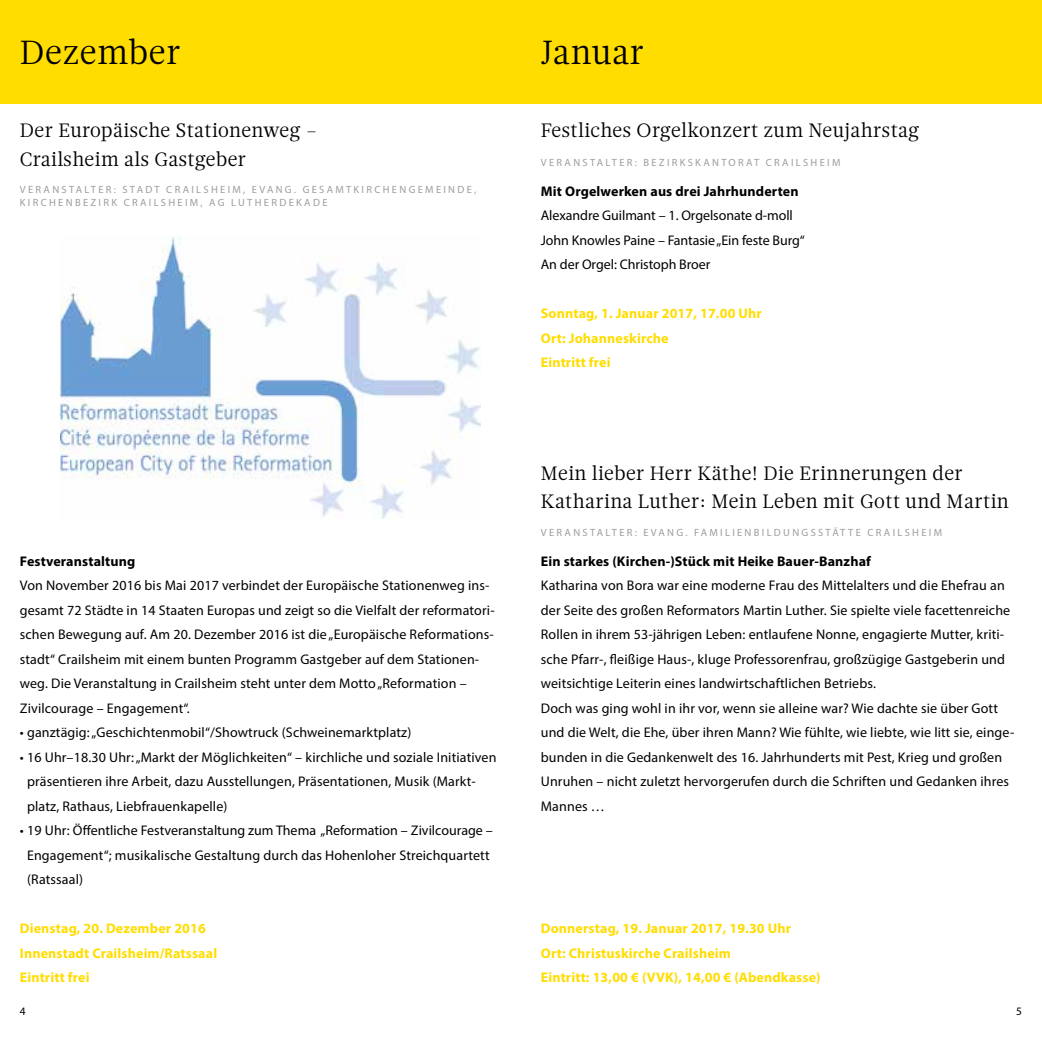
<style>
.page{position:relative;width:1042px;height:1042px;background:#fff}
.page>*{position:absolute;margin:0;border:0;box-sizing:border-box;transform-origin:0 0}
.t1{font:33.25px "Glosa Headline";letter-spacing:.025em;color:#000}
.t2{font:19.25px/28px "Glosa Headline";letter-spacing:.025em;color:#000}
.t3{font:14px/24.5px "Myriad Pro";letter-spacing:.01em;color:#000}
.t4{font:700 14px/24.5px "Myriad Pro";letter-spacing:.01em;color:#fd0}
.t5{font:700 14px "Myriad Pro";letter-spacing:.01em;color:#000}
.t6{font:11.38px "Myriad Pro";color:#000}
.t7{font:10.5px/12.6px "Myriad Pro";letter-spacing:.22em;color:#9d9d9c}
</style>
<div class="page">
<div style="left:0;top:0;width:1042px;height:103px;background:#fd0"></div>
<img style="left:61px;top:237px;width:419px;height:281px">
<h1 class="t1" style="left:20px;top:31px;width:162px">Dezember</h1>
<h1 class="t1" style="left:541px;top:31px;width:105px">Januar</h1>
<h2 class="t2" style="left:20px;top:117px;width:299px">Der Europäische Stationenweg –<br>Crailsheim als Gastgeber</h2>
<p class="t7" style="left:20px;top:183px;width:458px">VERANSTALTER: STADT CRAILSHEIM, EVANG. GESAMTKIRCHENGEMEINDE,<br>KIRCHENBEZIRK CRAILSHEIM, AG LUTHERDEKADE</p>
<p class="t5" style="left:20px;top:552px;width:117px">Festveranstaltung</p>
<p class="t3" style="left:20px;top:573px;width:476px">Von November 2016 bis Mai 2017 verbindet der Europäische Stationenweg ins&shy;gesamt 72 Städte in 14 Staaten Europas und zeigt so die Vielfalt der reformatori&shy;schen Bewegung auf. Am 20. Dezember 2016 ist die „Europäische Reformations&shy;stadt“ Crailsheim mit einem bunten Programm Gastgeber auf dem Stationen&shy;weg. Die Veranstaltung in Crailsheim steht unter dem Motto „Reformation – Zivilcourage – Engagement“.</p>
<p class="t3" style="left:20px;top:720px;width:393px">• ganztägig: „Geschichtenmobil“/Showtruck (Schweinemarktplatz)</p>
<p class="t3" style="left:27px;top:745px;width:471px;text-indent:-7px">• 16 Uhr–18.30 Uhr: „Markt der Möglichkeiten“ – kirchliche und soziale Initiativen präsentieren ihre Arbeit, dazu Ausstellungen, Präsentationen, Musik (Markt&shy;platz, Rathaus, Liebfrauenkapelle)</p>
<p class="t3" style="left:27px;top:818px;width:467px;text-indent:-7px">• 19 Uhr: Öffentliche Festveranstaltung zum Thema „Reformation – Zivilcourage –<br>Engagement“; musikalische Gestaltung durch das Hohenloher Streichquartett (Ratssaal)</p>
<p class="t4" style="left:20px;top:916px;width:199px">Dienstag, 20. Dezember 2016<br>Innenstadt Crailsheim/Ratssaal<br>Eintritt frei</p>
<h2 class="t2" style="left:541px;top:117px;width:380px">Festliches Orgelkonzert zum Neujahrstag</h2>
<p class="t7" style="left:541px;top:155px;width:301px">VERANSTALTER: BEZIRKSKANTORAT CRAILSHEIM</p>
<p class="t5" style="left:541px;top:182px;width:259px">Mit Orgelwerken aus drei Jahrhunderten</p>
<p class="t3" style="left:541px;top:203px;width:265px">Alexandre Guilmant – 1. Orgelsonate d-moll<br>John Knowles Paine – Fantasie „Ein feste Burg“<br>An der Orgel: Christoph Broer</p>
<p class="t4" style="left:541px;top:301px;width:223px">Sonntag, 1. Januar 2017, 17.00 Uhr<br>Ort: Johanneskirche<br>Eintritt frei</p>
<h2 class="t2" style="left:541px;top:459px;width:469px">Mein lieber Herr Käthe! Die Erinnerungen der<br>Katharina Luther: Mein Leben mit Gott und Martin</h2>
<p class="t7" style="left:541px;top:525px;width:403px">VERANSTALTER: EVANG. FAMILIENBILDUNGSSTÄTTE CRAILSHEIM</p>
<p class="t5" style="left:541px;top:552px;width:332px">Ein starkes (Kirchen-)Stück mit Heike Bauer-Banzhaf</p>
<p class="t3" style="left:541px;top:573px;width:475px">Katharina von Bora war eine moderne Frau des Mittelalters und die Ehefrau an der Seite des großen Reformators Martin Luther. Sie spielte viele facettenreiche Rollen in ihrem 53-jährigen Leben: entlaufene Nonne, engagierte Mutter, kriti&shy;sche Pfarr-, fleißige Haus-, kluge Professorenfrau, großzügige Gastgeberin und weitsichtige Leiterin eines landwirtschaftlichen Betriebs.<br>Doch was ging wohl in ihr vor, wenn sie alleine war? Wie dachte sie über Gott und die Welt, die Ehe, über ihren Mann? Wie fühlte, wie liebte, wie litt sie, einge&shy;bunden in die Gedankenwelt des 16. Jahrhunderts mit Pest, Krieg und großen Unruhen – nicht zuletzt hervorgerufen durch die Schriften und Gedanken ihres Mannes …</p>
<p class="t4" style="left:541px;top:916px;width:281px">Donnerstag, 19. Januar 2017, 19.30 Uhr<br>Ort: Christuskirche Crailsheim<br>Eintritt: 13,00 € (VVK), 14,00 € (Abendkasse)</p>
<p class="t6" style="left:20px;top:1004px;width:7px">4</p>
<p class="t6" style="left:1016px;top:1004px;width:7px">5</p>
</div>
